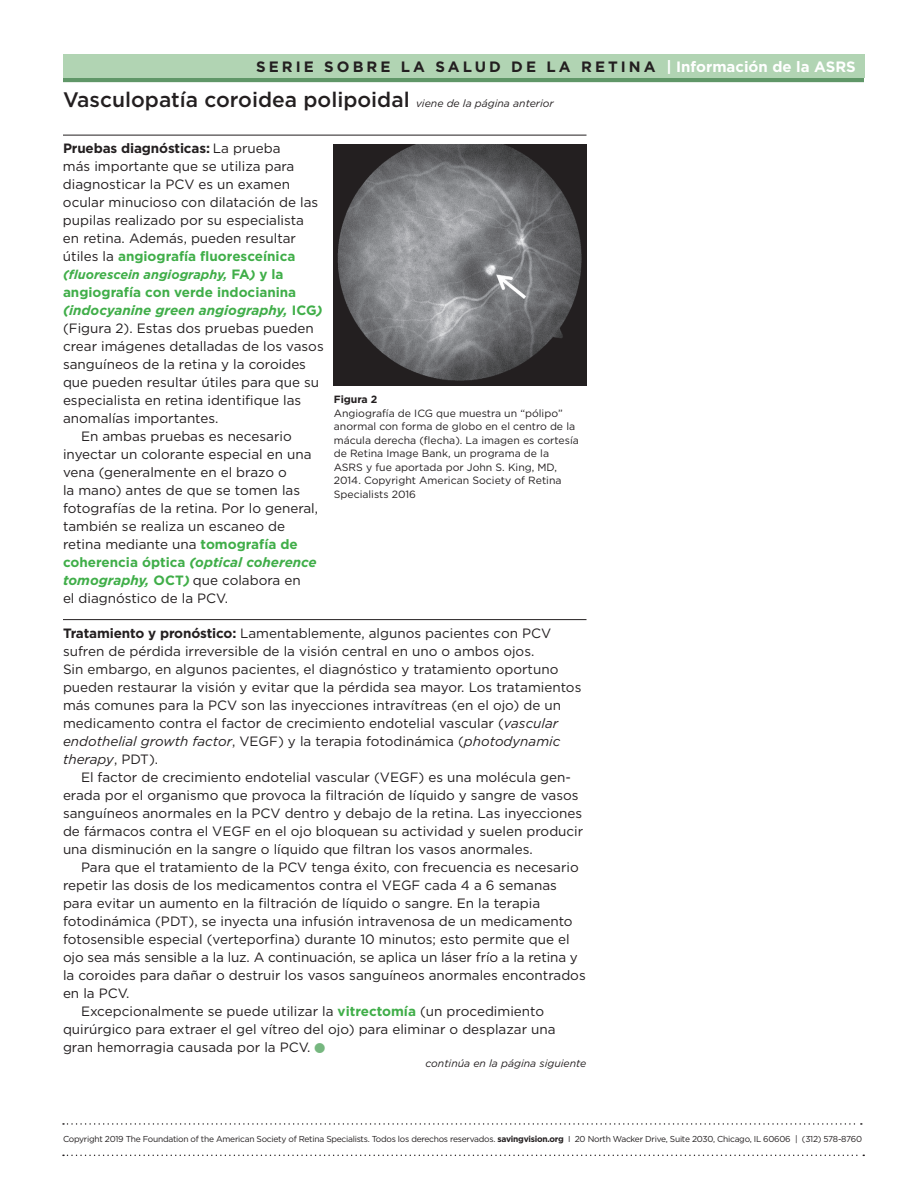
<style>
.page{position:relative;width:918px;height:1188px;background:#fff}
.page>*{position:absolute;margin:0;border:0;box-sizing:border-box;transform-origin:0 0}
.t1{font:500 21px "Gotham";color:#231f20}
.t2{font:700 15px "Gotham";letter-spacing:.2em;color:#231f20}
.t3{font:13.5px/18px "Gotham";color:#211d1e}
.t4{font:13.5px/18px "Gotham";color:#231f20}
.t5{font:italic 700 13.5px "Gotham";color:#40ae49}
.t6{font:700 13.5px "Gotham";color:#40ae49}
.t7{font:italic 700 12.75px "Gotham";color:#40ae49}
.t8{font:10.5px/13.5px "Gotham";color:#231f20}
.t9{font:italic 10.5px "Gotham";color:#231f20}
.t10{font:700 10.5px "Gotham";color:#231f20}
.t11{font:8.7px "Gotham";letter-spacing:-.03em;color:#231f20}
.s1{color:#fff}
.s2{font-weight:400;font-style:italic;font-size:10.5px}
.s3{font-weight:700;color:#231f20}
.s4{font-weight:700;color:#40ae49}
.s5{font-style:normal;font-size:13.5px}
.s6{font-style:normal}
.s7{font-weight:700;font-style:italic;color:#40ae49}
.s8{font-weight:700}
.s9{font-style:italic}
</style>
<div class="page">
<hr style="left:63px;top:78px;width:801px;height:4px;background:#609768">
<div style="left:63px;top:54px;width:801px;height:24px;background:#b1d4b3"></div>
<hr style="left:63px;top:135px;width:524px;height:1px;background:#231f20">
<hr style="left:63px;top:619px;width:524px;height:1px;background:#231f20">
<svg style="left:63px;top:1123px;width:799px;height:2px"></svg>
<svg style="left:63px;top:1155px;width:801px;height:1px"></svg>
<img style="left:333px;top:144px;width:253px;height:241px">
<p class="t2" style="left:256px;top:59px;width:601px">SERIE SOBRE LA SALUD DE LA RETINA <span class="s1">| Información de la ASRS</span></p>
<h1 class="t1" style="left:63px;top:90px;width:492px">Vasculopatía coroidea polipoidal <span class="s2">viene de la página anterior</span></h1>
<p class="t3" style="left:63px;top:140px;width:257px"><span class="s3">Pruebas diagnósticas:</span> La prueba<br>más importante que se utiliza para diagnosticar la PCV es un examen ocular minucioso con dilatación de las pupilas realizado por su especialista en retina. Además, pueden resultar útiles la <span class="s4">angiografía fluoresceínica</span></p>
<p class="t7" style="left:63px;top:269px;width:222px">(fluorescein angiography, <span class="s5">FA</span>) <span class="s5">y la</span></p>
<p class="t6" style="left:63px;top:285px;width:235px">angiografía con verde indocianina</p>
<p class="t5" style="left:63px;top:304px;width:261px">(indocyanine green angiography, <span class="s6">ICG</span>)</p>
<p class="t3" style="left:63px;top:320px;width:252px">(Figura 2). Estas dos pruebas pueden</p>
<p class="t3" style="left:63px;top:338px;width:262px">crear imágenes detalladas de los vasos</p>
<p class="t3" style="left:63px;top:356px;width:245px">sanguíneos de la retina y la coroides</p>
<p class="t3" style="left:63px;top:374px;width:258px">que pueden resultar útiles para que su</p>
<p class="t3" style="left:63px;top:392px;width:240px">especialista en retina identifique las</p>
<p class="t3" style="left:63px;top:410px;width:157px">anomalías importantes.</p>
<p class="t3" style="left:81px;top:428px;width:212px">En ambas pruebas es necesario</p>
<p class="t3" style="left:63px;top:446px;width:250px">inyectar un colorante especial en una</p>
<p class="t3" style="left:63px;top:464px;width:226px">vena (generalmente en el brazo o</p>
<p class="t3" style="left:63px;top:482px;width:239px">la mano) antes de que se tomen las</p>
<p class="t3" style="left:63px;top:500px;width:257px">fotografías de la retina. Por lo general,</p>
<p class="t3" style="left:63px;top:518px;width:224px">también se realiza un escaneo de</p>
<p class="t3" style="left:63px;top:536px;width:236px">retina mediante una <span class="s4">tomografía de</span></p>
<p class="t5" style="left:63px;top:556px;width:255px"><span class="s6">coherencia óptica</span> (optical coherence</p>
<p class="t3" style="left:63px;top:572px;width:239px"><span class="s7">tomography,</span> <span class="s4">OCT</span><span class="s7">)</span> que colabora en</p>
<p class="t3" style="left:63px;top:590px;width:166px">el diagnóstico de la PCV.</p>
<p class="t4" style="left:63px;top:625px;width:520px"><span class="s8">Tratamiento y pronóstico:</span> Lamentablemente, algunos pacientes con PCV sufren de pérdida irreversible de la visión central en uno o ambos ojos.<br>Sin embargo, en algunos pacientes, el diagnóstico y tratamiento oportuno pueden restaurar la visión y evitar que la pérdida sea mayor. Los tratamientos más comunes para la PCV son las inyecciones intravítreas (en el ojo) de un medicamento contra el factor de crecimiento endotelial vascular (<span class="s9">vascular endothelial growth factor</span>, VEGF) y la terapia fotodinámica (<span class="s9">photodynamic therapy</span>, PDT).</p>
<p class="t3" style="left:63px;top:769px;width:522px;text-indent:18px">El factor de crecimiento endotelial vascular (VEGF) es una molécula gen&shy;erada por el organismo que provoca la filtración de líquido y sangre de vasos sanguíneos anormales en la PCV dentro y debajo de la retina. Las inyecciones de fármacos contra el VEGF en el ojo bloquean su actividad y suelen producir una disminución en la sangre o líquido que filtran los vasos anormales.</p>
<p class="t3" style="left:81px;top:859px;width:499px">Para que el tratamiento de la PCV tenga éxito, con frecuencia es necesario</p>
<p class="t3" style="left:63px;top:877px;width:495px">repetir las dosis de los medicamentos contra el VEGF cada 4 a 6 semanas</p>
<p class="t3" style="left:63px;top:895px;width:479px">para evitar un aumento en la filtración de líquido o sangre. En la terapia</p>
<p class="t3" style="left:63px;top:913px;width:511px">fotodinámica (PDT), se inyecta una infusión intravenosa de un medicamento</p>
<p class="t3" style="left:63px;top:931px;width:508px">fotosensible especial (verteporfina) durante 10 minutos; esto permite que el</p>
<p class="t3" style="left:63px;top:949px;width:516px">ojo sea más sensible a la luz. A continuación, se aplica un láser frío a la retina y</p>
<p class="t3" style="left:63px;top:967px;width:524px">la coroides para dañar o destruir los vasos sanguíneos anormales encontrados</p>
<p class="t3" style="left:63px;top:985px;width:68px">en la PCV.</p>
<p class="t3" style="left:81px;top:1003px;width:465px">Excepcionalmente se puede utilizar la <span class="s4">vitrectomía</span> (un procedimiento</p>
<p class="t3" style="left:63px;top:1021px;width:494px">quirúrgico para extraer el gel vítreo del ojo) para eliminar o desplazar una</p>
<p class="t3" style="left:63px;top:1039px;width:249px">gran hemorragia causada por la PCV.</p>
<p class="t10" style="left:334px;top:394px;width:45px">Figura 2</p>
<p class="t8" style="left:334px;top:407px;width:247px">Angiografía de ICG que muestra un “pólipo” anormal con forma de globo en el centro de la mácula derecha (flecha). La imagen es cortesía de Retina Image Bank, un programa de la ASRS y fue aportada por John S. King, MD, 2014. Copyright American Society of Retina Specialists 2016</p>
<p class="t9" style="left:425px;top:1058px;width:163px">continúa en la página siguiente</p>
<p class="t11" style="left:63px;top:1135px;width:801px">Copyright 2019 The Foundation of the American Society of Retina Specialists. Todos los derechos reservados. <span class="s8">savingvision.org</span> I 20 North Wacker Drive, Suite 2030, Chicago, IL 60606 | (312) 578-8760</p>
</div>
